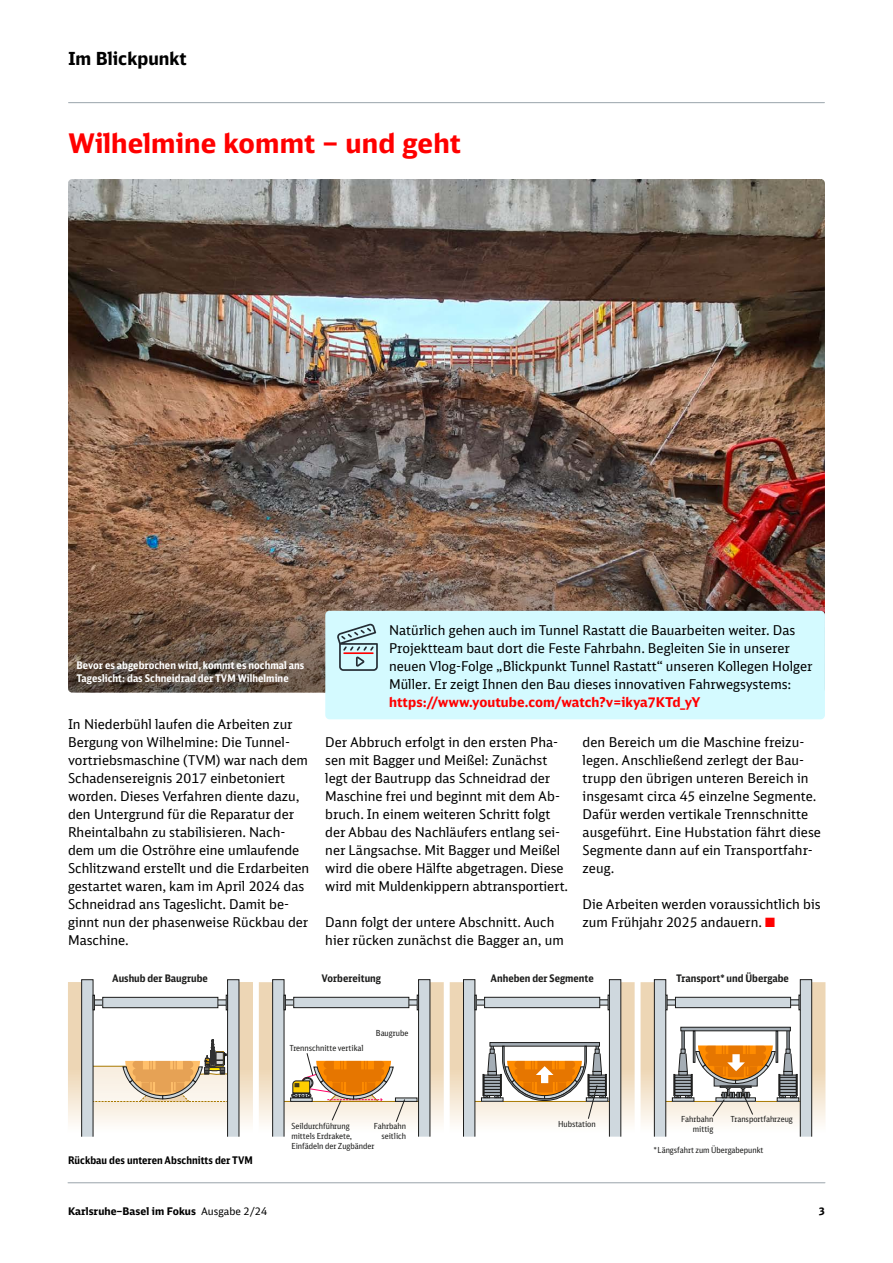
<style>
.page{position:relative;width:893px;height:1263px;background:#fff}
.page>*{position:absolute;margin:0;border:0;box-sizing:border-box;transform-origin:0 0}
.t1{font:700 27px "DB Neo Sans";letter-spacing:.005em;color:#f00}
.t2{font:700 18px "DB Neo Sans";letter-spacing:.005em;color:#000}
.t3{font:13.5px/18px "DB Neo Sans";color:#000}
.t4{font:700 condensed 10.5px/12.6px "DB Neo Sans";letter-spacing:.005em;color:#fff}
.t5{font:700 10.5px "DB Neo Sans";letter-spacing:.005em;color:#000}
.t6{font:700 condensed 10.5px "DB Neo Sans";letter-spacing:.005em;color:#000}
.t7{font:700 10.35px "DB Sans Cond";color:#1e1e1d}
.t8{font:8.25px/10.1px "DB Sans Cond";color:#1e1e1d;text-align:right}
.s1{font-weight:700;color:#f00}
.s2{color:#f00}
.s3{font-weight:400}
</style>
<div class="page">
<hr style="left:68px;top:1182px;width:757px;height:1px;background:#a5aeb4">
<hr style="left:69px;top:102px;width:755px;height:1px;background:#a5aeb4">
<img style="left:68px;top:179px;width:757px;height:514px">
<div style="left:418px;top:979px;width:12px;height:158px;background:#cfd8de;border:1px solid #1e1e1d"></div>
<div style="left:272px;top:979px;width:12px;height:158px;background:#cfd8de;border:1px solid #1e1e1d"></div>
<div style="left:609px;top:979px;width:12px;height:158px;background:#cfd8de;border:1px solid #1e1e1d"></div>
<div style="left:463px;top:979px;width:12px;height:158px;background:#cfd8de;border:1px solid #1e1e1d"></div>
<div style="left:800px;top:979px;width:12px;height:158px;background:#cfd8de;border:1px solid #1e1e1d"></div>
<div style="left:654px;top:979px;width:12px;height:158px;background:#cfd8de;border:1px solid #1e1e1d"></div>
<svg style="left:259px;top:982px;width:185px;height:151px"></svg>
<svg style="left:450px;top:982px;width:185px;height:151px"></svg>
<svg style="left:641px;top:982px;width:184px;height:151px"></svg>
<div style="left:227px;top:979px;width:12px;height:158px;background:#cfd8de;border:1px solid #1e1e1d"></div>
<div style="left:81px;top:979px;width:12px;height:158px;background:#cfd8de;border:1px solid #1e1e1d"></div>
<svg style="left:68px;top:982px;width:185px;height:151px"></svg>
<div style="left:325px;top:611px;width:500px;height:108px;background:#d4faff;border-radius:4px"></div>
<svg style="left:337px;top:623px;width:41px;height:48px"></svg>
<hr style="left:343px;top:652px;width:31px;height:2px;background:#f00">
<h2 class="t2" style="left:68px;top:47px;width:120px">Im Blickpunkt</h2>
<h2 class="t1" style="left:68px;top:126px;width:395px">Wilhelmine kommt – und geht</h2>
<p class="t4" style="left:77px;top:659px;width:229px">Bevor es abgebrochen wird, kommt es nochmal ans<br>Tageslicht: das Schneidrad der TVM Wilhelmine</p>
<p class="t3" style="left:68px;top:714px;width:243px">In Niederbühl laufen die Arbeiten zur Bergung von Wilhelmine: Die Tunnel&shy;vortriebsmaschine (TVM) war nach dem Schadensereignis 2017 einbetoniert worden. Dieses Verfahren diente dazu, den Untergrund für die Reparatur der Rheintalbahn zu stabilisieren. Nach&shy;dem um die Oströhre eine umlaufende Schlitzwand erstellt und die Erdarbeiten gestartet waren, kam im April 2024 das Schneidrad ans Tageslicht. Damit be&shy;ginnt nun der phasenweise Rückbau der Maschine.</p>
<p class="t7" style="left:112px;top:971px;width:97px">Aushub der Baugrube</p>
<p class="t3" style="left:389px;top:620px;width:425px">Natürlich gehen auch im Tunnel Rastatt die Bauarbeiten weiter. Das Projektteam baut dort die Feste Fahrbahn. Begleiten Sie in unserer neuen Vlog-Folge „Blickpunkt Tunnel Rastatt“ unseren Kollegen Holger Müller. Er zeigt Ihnen den Bau dieses innovativen Fahrwegsystems: <span class="s1">https://www.youtube.com/watch?v=ikya7KTd_yY</span></p>
<p class="t3" style="left:325px;top:732px;width:244px">Der Abbruch erfolgt in den ersten Pha&shy;sen mit Bagger und Meißel: Zunächst legt der Bautrupp das Schneidrad der Maschine frei und beginnt mit dem Ab&shy;bruch. In einem weiteren Schritt folgt der Abbau des Nachläufers entlang sei&shy;ner Längsachse. Mit Bagger und Meißel wird die obere Hälfte abgetragen. Diese wird mit Muldenkippern abtransportiert.</p>
<p class="t3" style="left:325px;top:912px;width:240px">Dann folgt der untere Abschnitt. Auch hier rücken zunächst die Bagger an, um</p>
<p class="t3" style="left:583px;top:732px;width:240px">den Bereich um die Maschine freizu&shy;legen. Anschließend zerlegt der Bau&shy;trupp den übrigen unteren Bereich in insgesamt circa 45 einzelne Segmente.<br>Dafür werden vertikale Trennschnitte ausgeführt. Eine Hubstation fährt diese Segmente dann auf ein Transportfahr&shy;zeug.</p>
<p class="t3" style="left:583px;top:894px;width:239px">Die Arbeiten werden voraussichtlich bis zum Frühjahr 2025 andauern. <span class="s2">■</span></p>
<p class="t7" style="left:322px;top:971px;width:61px">Vorbereitung</p>
<p class="t7" style="left:491px;top:971px;width:105px">Anheben der Segmente</p>
<p class="t7" style="left:676px;top:971px;width:114px">Transport* und Übergabe</p>
<p class="t8" style="left:376px;top:1028px;width:34px">Baugrube</p>
<p class="t6" style="left:68px;top:1153px;width:186px">Rückbau des unteren Abschnitts der TVM</p>
<p class="t8" style="left:289px;top:1043px;width:76px">Trennschnitte vertikal</p>
<p class="t8" style="left:291px;top:1121px;width:84px;text-align:left">Seildurchführung mittels Erdrakete,<br>Einfädeln der Zugbänder</p>
<p class="t8" style="left:558px;top:1119px;width:39px">Hubstation</p>
<p class="t8" style="left:374px;top:1121px;width:34px">Fahrbahn seitlich</p>
<p class="t8" style="left:681px;top:1113px;width:34px">Fahrbahn mittig</p>
<p class="t8" style="left:731px;top:1113px;width:64px">Transportfahrzeug</p>
<p class="t8" style="left:654px;top:1145px;width:111px">*Längsfahrt zum Übergabepunkt</p>
<p class="t5" style="left:68px;top:1205px;width:201px">Karlsruhe–Basel im Fokus <span class="s3">Ausgabe 2/24</span></p>
<p class="t5" style="left:819px;top:1205px;width:8px">3</p>
</div>
